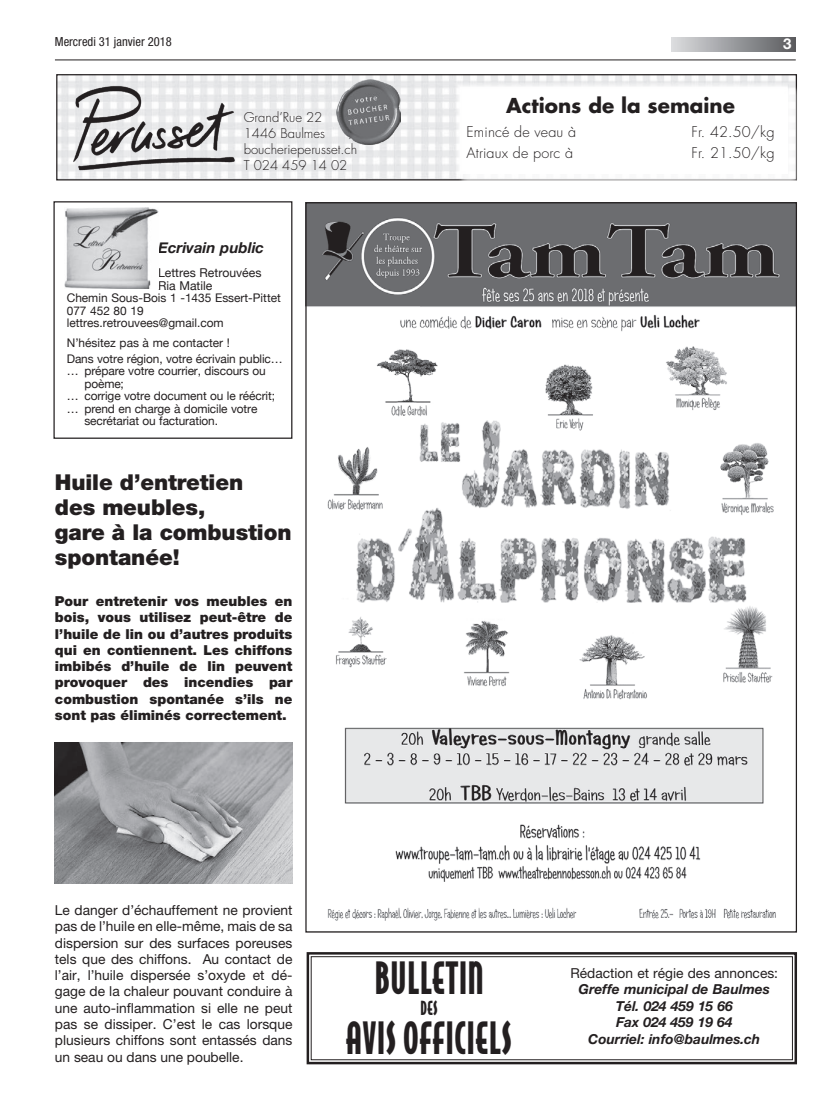
<style>
.page{position:relative;width:833px;height:1117px;background:#fff}
.page>*{position:absolute;margin:0;border:0;box-sizing:border-box;transform-origin:0 0}
.t1{font:42.25px "Bodega Sans Black Oldstyle";letter-spacing:.025em;color:#231f20;scale:.77 1}
.t2{font:900 21.88px/25px "Helvetica Neue LT Pro";letter-spacing:-.005em;color:#231f20}
.t3{font:700 20px "Futura Std";color:#231f20}
.t4{font:18.5px "Bodega Sans Black Oldstyle";color:#231f20;scale:.77 1}
.t5{font:italic 700 15px "Helvetica Neue";color:#231f20}
.t6{font:700 15px "Helvetica Neue LT Pro";color:#fff}
.t7{font:300 14.38px "Futura";letter-spacing:.01em;color:#231f20}
.t8{font:13.75px/16.2px "Helvetica Neue LT Pro";color:#231f20;text-align:justify}
.t9{font:900 13.75px/16.2px "Helvetica Neue LT Pro";color:#231f20;text-align:justify}
.t10{font:italic 700 13.75px/16.5px "Helvetica Neue LT Pro";color:#231f20;text-align:center}
.t11{font:13.75px "Helvetica Neue";color:#231f20}
.t12{font:300 13.12px/15.8px "Futura";color:#231f20}
.t13{font:condensed 12.5px "Helvetica Neue LT Pro";color:#231f20}
.t14{font:12.25px/12.5px "Helvetica Neue";color:#231f20}
.t15{font:11.88px/12.5px "Helvetica Neue";letter-spacing:-.01em;color:#231f20}
</style>
<div class="page">
<svg style="left:671px;top:37px;width:124px;height:14px;background:#9a9c9f"></svg>
<hr style="left:55px;top:60px;width:740px;height:1px;background:#231f20">
<img style="left:307px;top:204px;width:488px;height:717px">
<img style="left:58px;top:76px;width:737px;height:102px">
<div style="left:56px;top:74px;width:741px;height:106px;border:1px solid #231f20"></div>
<img style="left:67px;top:84px;width:171px;height:87px">
<img style="left:337px;top:79px;width:63px;height:66px">
<div style="left:456px;top:83px;width:347px;height:106px;background:#fff"></div>
<div style="left:454px;top:81px;width:333px;height:92px;background:#fff"></div>
<div style="left:53px;top:201px;width:239px;height:237px;border:1px solid #231f20"></div>
<img style="left:64px;top:207px;width:94px;height:82px">
<svg style="left:306px;top:952px;width:491px;height:113px"></svg>
<div style="left:311px;top:956px;width:482px;height:103px;border:1px solid #231f20"></div>
<img style="left:55px;top:742px;width:237px;height:141px">
<p class="t13" style="left:55px;top:34px;width:118px">Mercredi 31 janvier 2018</p>
<p class="t6" style="left:783px;top:35px;width:10px">3</p>
<p class="t12" style="left:244px;top:110px;width:115px">Grand’Rue 22<br>1446 Baulmes boucherieperusset.ch<br>T 024 459 14 02</p>
<p class="t5" style="left:158px;top:236px;width:107px">Ecrivain public</p>
<p class="t14" style="left:158px;top:266px;width:105px">Lettres Retrouvées<br>Ria Matile</p>
<p class="t15" style="left:67px;top:291px;width:216px">Chemin Sous-Bois 1 -1435 Essert-Pittet<br>077 452 80 19 lettres.retrouvees@gmail.com</p>
<p class="t15" style="left:67px;top:334px;width:217px;line-height:16.2px">N’hésitez pas à me contacter !<br>Dans votre région, votre écrivain public…</p>
<p class="t15" style="left:67px;top:364px;width:200px">… prépare votre courrier, discours ou</p>
<p class="t15" style="left:84px;top:377px;width:41px">poème;</p>
<p class="t15" style="left:67px;top:389px;width:210px">… corrige votre document ou le réécrit;</p>
<p class="t15" style="left:67px;top:402px;width:192px">… prend en charge à domicile votre</p>
<p class="t15" style="left:84px;top:414px;width:135px">secrétariat ou facturation.</p>
<h2 class="t2" style="left:55px;top:469px;width:238px">Huile d’entretien<br>des meubles,<br>gare à la combustion spontanée!</h2>
<p class="t9" style="left:55px;top:593px;width:239px">Pour entretenir vos meubles en bois, vous utilisez peut-être de l’huile de lin ou d’autres produits qui en contiennent. Les chiffons imbibés d’huile de lin peuvent provoquer des incendies par combustion spontanée s’ils ne sont pas éliminés correctement.</p>
<h3 class="t3" style="left:506px;top:92px;width:230px">Actions de la semaine</h3>
<p class="t7" style="left:466px;top:122px;width:111px">Emincé de veau à</p>
<p class="t7" style="left:691px;top:122px;width:85px">Fr. 42.50/kg</p>
<p class="t7" style="left:466px;top:143px;width:108px">Atriaux de porc à</p>
<p class="t7" style="left:691px;top:143px;width:85px">Fr. 21.50/kg</p>
<p class="t8" style="left:55px;top:901px;width:239px">Le danger d’échauffement ne provient pas de l’huile en elle-même, mais de sa dispersion sur des surfaces poreuses tels que des chiffons. Au contact de l’air, l’huile dispersée s’oxyde et dé&shy;gage de la chaleur pouvant conduire à une auto-inflammation si elle ne peut pas se dissiper. C’est le cas lorsque plusieurs chiffons sont entassés dans un seau ou dans une poubelle.</p>
<h1 class="t1" style="left:375px;top:949px;width:143px">BULLETIN</h1>
<h3 class="t4" style="left:420px;top:995px;width:24px">DES</h3>
<h1 class="t1" style="left:346px;top:1009px;width:218px">AVIS OFFICIELS</h1>
<p class="t11" style="left:570px;top:964px;width:209px">Rédaction et régie des annonces:</p>
<p class="t10" style="left:578px;top:980px;width:193px">Greffe municipal de Baulmes<br>Tél. 024 459 15 66<br>Fax 024 459 19 64<br>Courriel: info@baulmes.ch</p>
</div>
